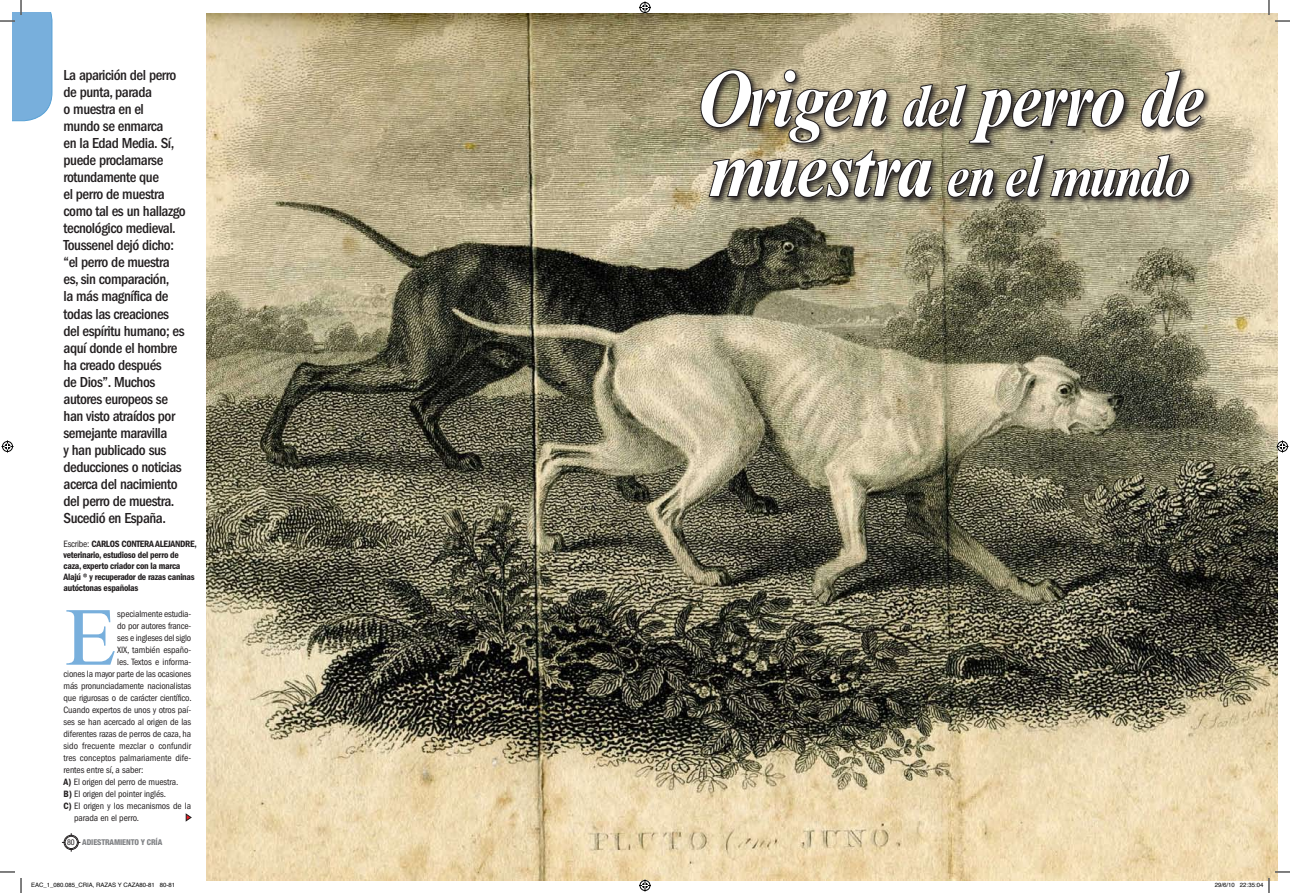
<style>
.page{position:relative;width:1290px;height:893px;background:#fff}
.page>*{position:absolute;margin:0;border:0;box-sizing:border-box;transform-origin:0 0}
.t1{font:79.4px "Times New Roman MT Std";color:#78afdc}
.t2{font:italic 700 79px "Times New Roman MT Std";letter-spacing:-.025em;color:#fff;scale:.9 1}
.t3{font:italic 700 58px "Times New Roman MT Std";letter-spacing:-.025em;color:#fff;scale:.9 1}
.t4{font:500 condensed 15px/17px "ITC Franklin Gothic Std";letter-spacing:-.03em;color:#231f20}
.t5{font:condensed 9.5px "ITC Franklin Gothic Std";letter-spacing:-.01em;color:#231f20}
.t6{font:9.5px/11px "ITC Franklin Gothic Std Dm Cd";letter-spacing:-.03em;color:#231f20}
.t7{font:800 condensed 8px "Helvetica Neue LT Std";letter-spacing:-.015em;color:#808285}
.t8{font:6px "Helvetica";color:#000}
.s1{font-family:"ITC Franklin Gothic Std";font-stretch:condensed}
.s2{font-family:"ITC Franklin Gothic Std Dm Cd";font-stretch:normal}
.s3{font-weight:400;color:#231f20}
.s4{font-size:58px}
.s5{font-size:79px}
</style>
<div class="page">
<svg style="left:64px;top:835px;width:14px;height:14px"></svg>
<div style="left:64px;top:834px;width:15px;height:15px;border:1px solid #231f20;border-radius:50%"></div>
<div style="left:65px;top:836px;width:12px;height:12px;background:#fff;border-radius:50%"></div>
<div style="left:65px;top:836px;width:12px;height:12px;border:1px solid #231f20;border-radius:50%"></div>
<img style="left:206px;top:14px;width:1071px;height:866px">
<svg style="left:696px;top:65px;width:517px;height:142px;background:#aaa285"></svg>
<svg style="left:699px;top:68px;width:506px;height:131px;background:#7b7460"></svg>
<svg style="left:186px;top:813px;width:5px;height:8px"></svg>
<svg style="left:0;top:0;width:52px;height:121px"></svg>
<svg style="left:0;top:871px;width:22px;height:21px"></svg>
<svg style="left:1268px;top:0;width:21px;height:22px"></svg>
<svg style="left:639px;top:2px;width:12px;height:12px"></svg>
<svg style="left:639px;top:879px;width:12px;height:12px"></svg>
<svg style="left:2px;top:440px;width:12px;height:12px"></svg>
<svg style="left:1276px;top:440px;width:12px;height:12px"></svg>
<svg style="left:1214px;top:871px;width:75px;height:21px"></svg>
<p class="t4" style="left:64px;top:67px;width:124px">La aparición del perro de punta, parada<br>o muestra en el<br>mundo se enmarca<br>en la Edad Media. Sí, puede proclamarse rotundamente que<br>el perro de muestra como tal es un hallazgo tecnológico medieval.<br>Toussenel dejó dicho: “el perro de muestra es, sin comparación,<br>la más magnífica de todas las creaciones del espíritu humano; es aquí donde el hombre ha creado después<br>de Dios”. Muchos autores europeos se han visto atraídos por semejante maravilla<br>y han publicado sus deducciones o noticias acerca del nacimiento del perro de muestra.<br>Sucedió en España.</p>
<p class="t6" style="left:64px;top:538px;width:135px"><span class="s1">Escribe:</span> CARLOS CONTERA ALEJANDRE, veterinario, estudioso del perro de caza, experto criador con la marca Alajú ® y recuperador de razas caninas autóctonas españolas</p>
<h1 class="t1" style="left:64px;top:592px;width:54px">E</h1>
<p class="t5" style="left:117px;top:608px;width:75px">specialmente estudia-</p>
<p class="t5" style="left:117px;top:620px;width:75px">do por autores france-</p>
<p class="t5" style="left:117px;top:632px;width:75px">ses e ingleses del siglo</p>
<p class="t5" style="left:117px;top:644px;width:75px">XIX, también españo-</p>
<p class="t5" style="left:117px;top:656px;width:75px">les. Textos e informa-</p>
<p class="t5" style="left:64px;top:668px;width:129px">ciones la mayor parte de las ocasiones</p>
<p class="t5" style="left:64px;top:680px;width:129px">más pronunciadamente nacionalistas</p>
<p class="t5" style="left:64px;top:692px;width:130px">que rigurosas o de carácter científico.</p>
<p class="t5" style="left:64px;top:704px;width:129px">Cuando expertos de unos y otros paí-</p>
<p class="t5" style="left:64px;top:716px;width:129px">ses se han acercado al origen de las</p>
<p class="t5" style="left:64px;top:728px;width:129px">diferentes razas de perros de caza, ha</p>
<p class="t5" style="left:64px;top:740px;width:129px">sido frecuente mezclar o confundir</p>
<p class="t5" style="left:64px;top:752px;width:129px">tres conceptos palmariamente dife-</p>
<p class="t5" style="left:64px;top:764px;width:81px">rentes entre sí, a saber:</p>
<p class="t5" style="left:64px;top:776px;width:116px"><span class="s2">A)</span> El origen del perro de muestra.</p>
<p class="t5" style="left:64px;top:788px;width:104px"><span class="s2">B)</span> El origen del pointer inglés.</p>
<p class="t5" style="left:64px;top:800px;width:129px"><span class="s2">C)</span> El origen y los mecanismos de la</p>
<p class="t5" style="left:74px;top:812px;width:67px">parada en el perro.</p>
<p class="t7" style="left:67px;top:837px;width:97px"><span class="s3">80</span> ADIESTRAMIENTO Y CRÍA</p>
<h2 class="t2" style="left:695px;top:51px;width:568px">Origen <span class="s4">del</span> perro de</h2>
<h3 class="t3" style="left:709px;top:141px;width:536px"><span class="s5">muestra</span> en el mundo</h3>
<p class="t8" style="left:31px;top:879px;width:146px">EAC_1_080.085_CRIA, RAZAS Y CAZA80-81 80-81</p>
<p class="t8" style="left:1214px;top:879px;width:50px">29/6/10 22:35:04</p>
</div>
